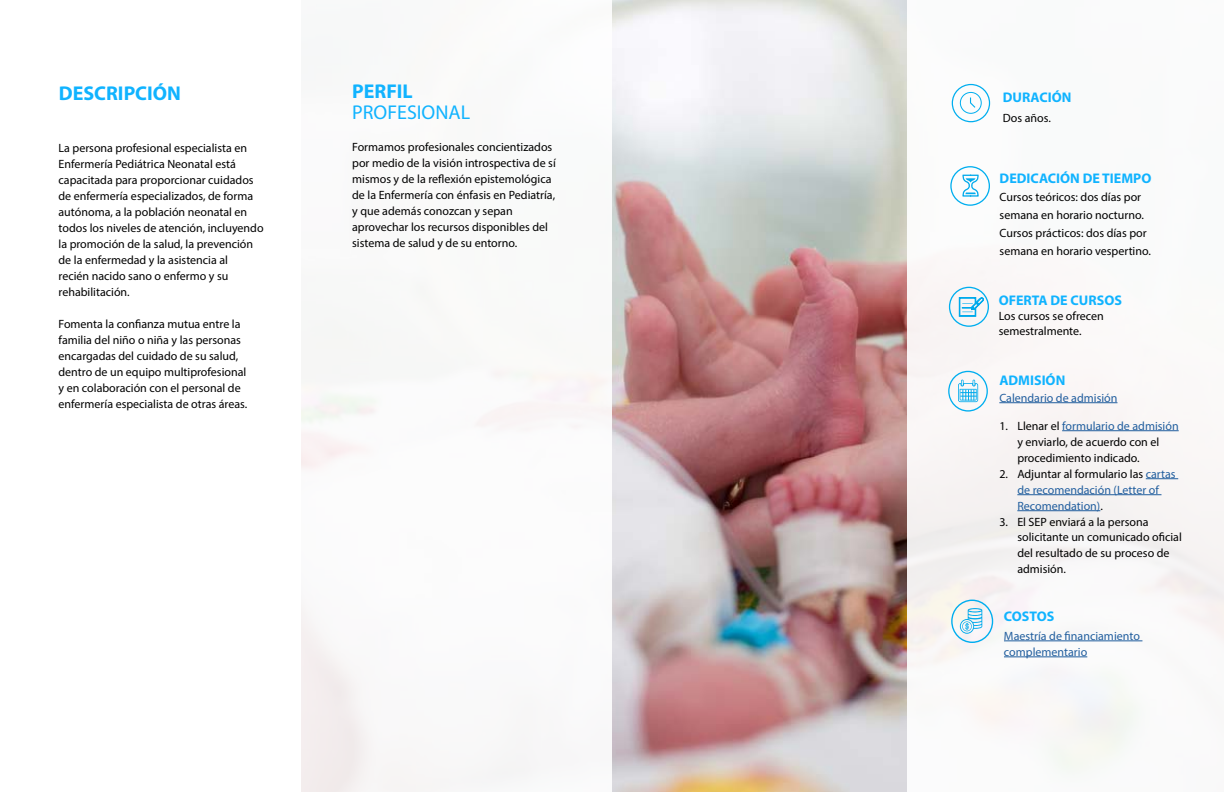
<style>
.page{position:relative;width:1224px;height:792px;background:#fff}
.page>*{position:absolute;margin:0;border:0;box-sizing:border-box;transform-origin:0 0}
.t1{font:700 20px "Myriad Pro";color:#10b3ff}
.t2{font:20px "Myriad Pro";color:#10b3ff}
.t3{font:700 14px "Myriad Pro";color:#10b3ff}
.t4{font:12px/16px "Myriad Pro";color:#000}
.t5{font:12px/16px "Myriad Pro";color:#215e9e}
.s1{color:#215e9e}
.s2{color:#000}
</style>
<div class="page">
<img style="left:612px;top:0;width:295px;height:792px">
<div style="left:952px;top:84px;width:38px;height:38px;border:1px solid #00aeef;border-radius:50%"></div>
<div style="left:960px;top:92px;width:22px;height:22px;border:1px solid #00aeef;border-radius:50%"></div>
<svg style="left:969px;top:97px;width:7px;height:11px"></svg>
<hr style="left:999px;top:402px;width:118px;height:1px;background:#215e9e">
<hr style="left:1062px;top:430px;width:117px;height:1px;background:#215e9e">
<hr style="left:1146px;top:478px;width:32px;height:1px;background:#215e9e">
<hr style="left:1017px;top:494px;width:144px;height:1px;background:#215e9e">
<hr style="left:1017px;top:510px;width:83px;height:1px;background:#215e9e">
<hr style="left:1004px;top:641px;width:138px;height:1px;background:#215e9e">
<hr style="left:1004px;top:657px;width:83px;height:1px;background:#215e9e">
<div style="left:948px;top:371px;width:40px;height:41px;border:1px solid #00aeef;border-radius:50%"></div>
<svg style="left:958px;top:380px;width:20px;height:22px"></svg>
<div style="left:951px;top:600px;width:42px;height:43px;border:1px solid #00aeef;border-radius:50%"></div>
<svg style="left:960px;top:608px;width:22px;height:26px"></svg>
<div style="left:950px;top:166px;width:40px;height:40px;border:1px solid #00aeef;border-radius:50%"></div>
<svg style="left:962px;top:174px;width:17px;height:23px"></svg>
<div style="left:949px;top:287px;width:40px;height:40px;border:1px solid #00aeef;border-radius:50%"></div>
<svg style="left:959px;top:297px;width:25px;height:20px"></svg>
<h1 class="t1" style="left:59px;top:80px;width:124px">DESCRIPCIÓN</h1>
<p class="t3" style="left:1003px;top:89px;width:70px">DURACIÓN</p>
<p class="t4" style="left:1003px;top:110px;width:50px">Dos años.</p>
<h1 class="t1" style="left:352px;top:78px;width:62px">PERFIL</h1>
<h1 class="t2" style="left:352px;top:100px;width:120px">PROFESIONAL</h1>
<p class="t4" style="left:352px;top:139px;width:205px">Formamos profesionales concientizados por medio de la visión introspectiva de sí mismos y de la reflexión epistemológica de la Enfermería con énfasis en Pediatría, y que además conozcan y sepan aprovechar los recursos disponibles del sistema de salud y de su entorno.</p>
<p class="t4" style="left:59px;top:139px;width:207px">La persona profesional especialista en Enfermería Pediátrica Neonatal está capacitada para proporcionar cuidados de enfermería especializados, de forma autónoma, a la población neonatal en todos los niveles de atención, incluyendo la promoción de la salud, la prevención de la enfermedad y la asistencia al<br>recién nacido sano o enfermo y su rehabilitación.</p>
<p class="t4" style="left:59px;top:315px;width:190px">Fomenta la confianza mutua entre la familia del niño o niña y las personas encargadas del cuidado de su salud, dentro de un equipo multiprofesional y en colaboración con el personal de enfermería especialista de otras áreas.</p>
<p class="t3" style="left:1000px;top:170px;width:153px">DEDICACIÓN DE TIEMPO</p>
<p class="t4" style="left:1000px;top:188px;width:153px;line-height:18px">Cursos teóricos: dos días por semana en horario nocturno.<br>Cursos prácticos: dos días por semana en horario vespertino.</p>
<p class="t3" style="left:999px;top:292px;width:125px">OFERTA DE CURSOS</p>
<p class="t4" style="left:999px;top:309px;width:107px;line-height:15px">Los cursos se ofrecen semestralmente.</p>
<p class="t3" style="left:999px;top:371px;width:68px">ADMISIÓN</p>
<p class="t5" style="left:999px;top:389px;width:120px">Calendario de admisión</p>
<p class="t4" style="left:1017px;top:417px;width:163px;text-indent:-18px">1. Llenar el <span class="s1">formulario de admisión </span>y enviarlo, de acuerdo con el procedimiento indicado.</p>
<p class="t5" style="left:1017px;top:465px;width:160px;text-indent:-18px"><span class="s2">2. Adjuntar al formulario las</span> cartas de recomendación (Letter of<br>Recomendation)<span class="s2">.</span></p>
<p class="t4" style="left:1017px;top:513px;width:166px;text-indent:-18px">3. El SEP enviará a la persona solicitante un comunicado oficial del resultado de su proceso de admisión.</p>
<p class="t3" style="left:1004px;top:607px;width:52px">COSTOS</p>
<p class="t5" style="left:1004px;top:627px;width:137px">Maestría de financiamiento complementario</p>
</div>
